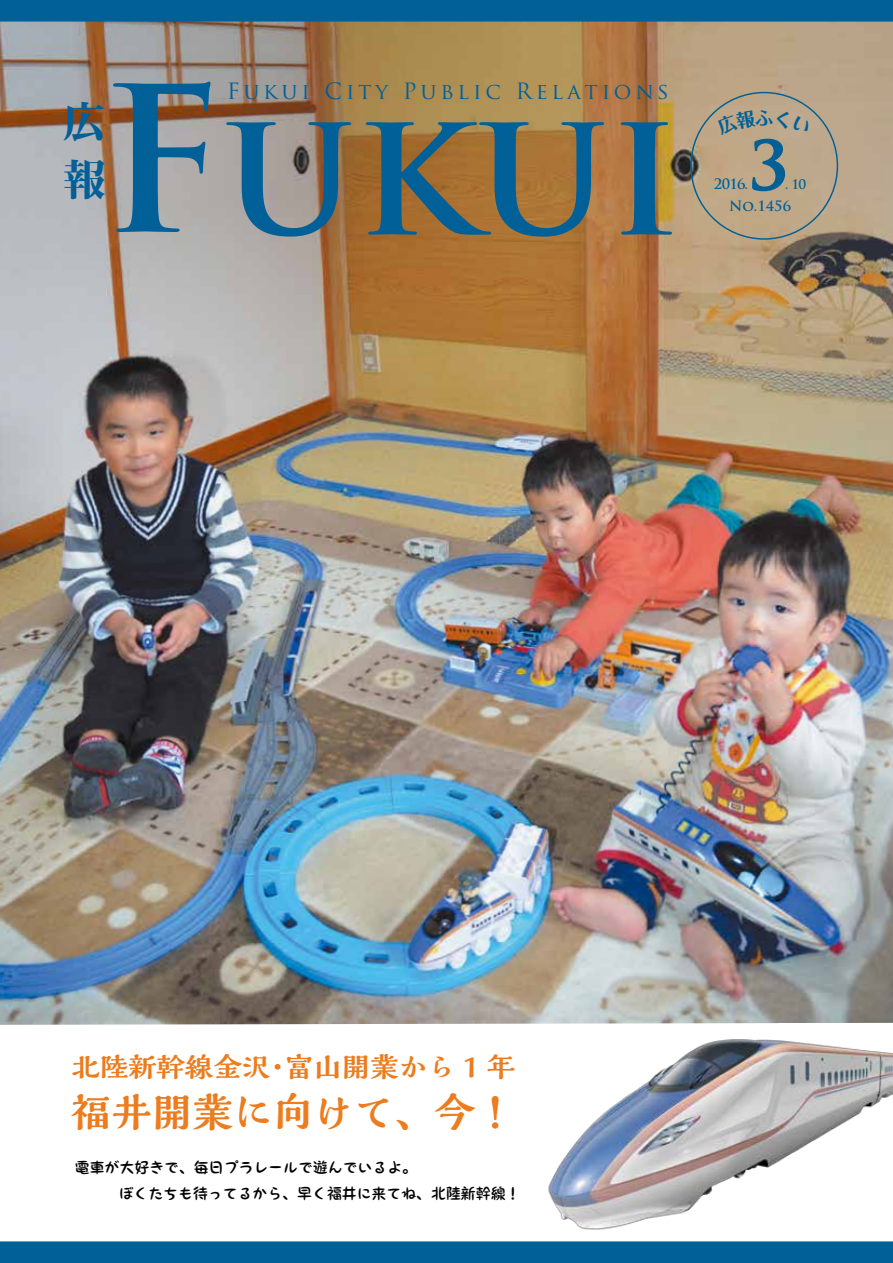
<style>
.page{position:relative;width:893px;height:1263px;background:#fff}
.page>*{position:absolute;margin:0;border:0;box-sizing:border-box;transform-origin:0 0}
.t1{font:700 175.05px "Trajan Pro";color:#006097}
.t2{font:700 65.1px "Trajan Pro";color:#006097}
.t3{font:43.8px "Midashi Min Pro MA31";color:#006097}
.t4{font:800 40.35px "Kaimin So Std";color:#ec7c1d}
.t5{font:800 27.6px "Kaimin So Std";color:#ec7c1d}
.t6{font:21.9px "Trajan Pro";letter-spacing:.175em;color:#006097}
.t7{font:700 14.85px/26.1px "Ro Pokkru Std";color:#000}
.t8{font:700 14.1px "Trajan Pro";color:#006097}
.t9{font:700 13.05px "Trajan Pro";color:#006097}
.s1{font-size:196.8px}
</style>
<div class="page">
<img style="left:0;top:21px;width:893px;height:1004px">
<div style="left:0;top:1241px;width:540px;height:22px;background:#006097"></div>
<div style="left:0;top:0;width:893px;height:21px;background:#006097"></div>
<img style="left:540px;top:997px;width:353px;height:266px">
<svg style="left:716px;top:109px;width:95px;height:83px;background:#b6a489"></svg>
<h3 class="t3" style="left:62px;top:88px;width:43px">広</h3>
<h3 class="t3" style="left:62px;top:146px;width:44px">報</h3>
<h1 class="t1" style="left:101px;top:62px;width:581px"><span class="s1">F</span>ukui</h1>
<h3 class="t6" style="left:227px;top:78px;width:444px">Fukui City Public Relations</h3>
<h2 class="t2" style="left:749px;top:125px;width:41px">3</h2>
<p class="t8" style="left:714px;top:176px;width:36px">2016.</p>
<p class="t9" style="left:785px;top:177px;width:23px">. 10</p>
<p class="t8" style="left:729px;top:197px;width:64px">No.1456</p>
<h3 class="t5" style="left:71px;top:1048px;width:446px">北陸新幹線金沢・富山開業から 1 年</h3>
<h3 class="t4" style="left:71px;top:1084px;width:446px">福井開業に向けて、今！</h3>
<p class="t7" style="left:119px;top:1153px;width:403px;text-indent:-44px">電車が大好きで、毎日プラレールで遊んでいるよ。<br>ぼくたちも待ってるから、早く福井に来てね、北陸新幹線！</p>
</div>
